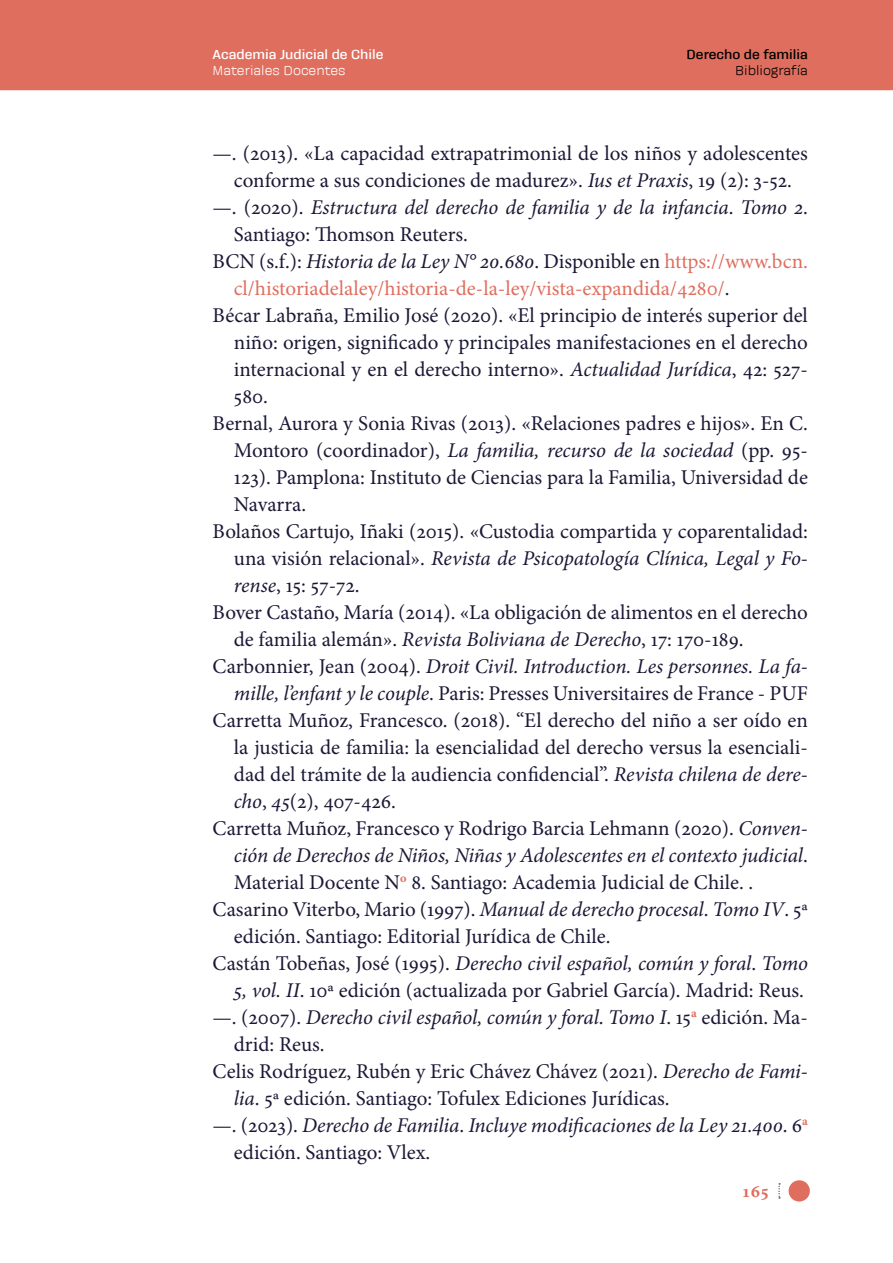
<style>
.page{position:relative;width:893px;height:1263px;background:#fff}
.page>*{position:absolute;margin:0;border:0;box-sizing:border-box;transform-origin:0 0}
.t1{font:21px "Minion Pro";color:#1a1835}
.t2{font:italic 21px "Minion Pro";letter-spacing:-.005em;color:#1a1835}
.t3{font:21px "Minion Pro";color:#df6e5e}
.t4{font:700 18px "Minion Pro";color:#df6e5e}
.t5{font:700 13.5px "Galeana Standard";color:#fff}
.t6{font:13.5px "Galeana Standard";color:#fff}
.t7{font:700 13.5px "Galeana Standard";color:#000}
.t8{font:13.5px "Galeana Standard";color:#000}
.s1{font-style:italic}
.s2{font-style:normal}
.s3{color:#df6e5e}
.s4{color:#1a1835}
</style>
<div class="page">
<div style="left:0;top:0;width:893px;height:89px;background:#df6e5e"></div>
<hr style="left:0;top:89px;width:893px;height:1px;background:#df6e5e">
<svg style="left:778px;top:1183px;width:2px;height:15px"></svg>
<div style="left:789px;top:1180px;width:21px;height:21px;background:#df6e5e;border-radius:50%"></div>
<p class="t5" style="left:213px;top:47px;width:172px">Academia Judicial de Chile</p>
<p class="t6" style="left:213px;top:63px;width:134px">Materiales Docentes</p>
<p class="t7" style="left:687px;top:47px;width:123px">Derecho de familia</p>
<p class="t8" style="left:735px;top:63px;width:74px">Bibliografía</p>
<p class="t1" style="left:213px;top:139px;width:597px">—. (2013). «La capacidad extrapatrimonial de los niños y adolescentes</p>
<p class="t1" style="left:234px;top:166px;width:560px">conforme a sus condiciones de madurez». <span class="s1">Ius et Praxis</span>, 19 (2): 3-52.</p>
<p class="t2" style="left:213px;top:193px;width:597px"><span class="s2">—. (2020).</span> Estructura del derecho de familia y de la infancia<span class="s2">.</span> Tomo 2<span class="s2">.</span></p>
<p class="t1" style="left:234px;top:220px;width:236px">Santiago: Thomson Reuters.</p>
<p class="t1" style="left:213px;top:247px;width:597px">BCN (s.f.): <span class="s1">Historia de la Ley N° 20.680</span>. Disponible en <span class="s3">https://www.bcn.</span></p>
<p class="t3" style="left:234px;top:274px;width:497px">cl/historiadelaley/historia-de-la-ley/vista-expandida/4280/<span class="s4">.</span></p>
<p class="t1" style="left:213px;top:301px;width:597px">Bécar Labraña, Emilio José (2020). «El principio de interés superior del</p>
<p class="t1" style="left:234px;top:328px;width:576px">niño: origen, significado y principales manifestaciones en el derecho</p>
<p class="t1" style="left:234px;top:355px;width:576px">internacional y en el derecho interno». <span class="s1">Actualidad Jurídica</span>, 42: 527-</p>
<p class="t1" style="left:234px;top:382px;width:36px">580.</p>
<p class="t1" style="left:213px;top:409px;width:597px">Bernal, Aurora y Sonia Rivas (2013). «Relaciones padres e hijos». En C.</p>
<p class="t2" style="left:234px;top:436px;width:576px"><span class="s2">Montoro (coordinador),</span> La familia, recurso de la sociedad <span class="s2">(pp. 95-</span></p>
<p class="t1" style="left:234px;top:463px;width:576px">123). Pamplona: Instituto de Ciencias para la Familia, Universidad de</p>
<p class="t1" style="left:234px;top:490px;width:74px">Navarra.</p>
<p class="t1" style="left:213px;top:517px;width:597px">Bolaños Cartujo, Iñaki (2015). «Custodia compartida y coparentalidad:</p>
<p class="t2" style="left:234px;top:544px;width:576px"><span class="s2">una visión relacional».</span> Revista de Psicopatología Clínica, Legal y Fo-</p>
<p class="t1" style="left:234px;top:571px;width:127px"><span class="s1">rense</span>, 15: 57-72.</p>
<p class="t1" style="left:213px;top:598px;width:597px">Bover Castaño, María (2014). «La obligación de alimentos en el derecho</p>
<p class="t1" style="left:234px;top:625px;width:511px">de familia alemán». <span class="s1">Revista Boliviana de Derecho</span>, 17: 170-189.</p>
<p class="t2" style="left:213px;top:652px;width:597px"><span class="s2">Carbonnier, Jean (2004).</span> Droit Civil. Introduction. Les personnes. La fa-</p>
<p class="t1" style="left:234px;top:679px;width:575px"><span class="s1">mille, l’enfant y le couple</span>. Paris: Presses Universitaires de France - PUF</p>
<p class="t1" style="left:213px;top:706px;width:597px">Carretta Muñoz, Francesco. (2018). “El derecho del niño a ser oído en</p>
<p class="t1" style="left:234px;top:733px;width:576px">la justicia de familia: la esencialidad del derecho versus la esenciali-</p>
<p class="t1" style="left:234px;top:760px;width:576px">dad del trámite de la audiencia confidencial”. <span class="s1">Revista chilena de dere-</span></p>
<p class="t1" style="left:234px;top:787px;width:164px"><span class="s1">cho</span>, <span class="s1">45</span>(2), 407-426.</p>
<p class="t1" style="left:213px;top:814px;width:597px">Carretta Muñoz, Francesco y Rodrigo Barcia Lehmann (2020). <span class="s1">Conven-</span></p>
<p class="t2" style="left:234px;top:841px;width:576px">ción de Derechos de Niños, Niñas y Adolescentes en el contexto judicial<span class="s2">.</span></p>
<p class="t1" style="left:234px;top:868px;width:521px">Material Docente N<sup>o</sup> 8. Santiago: Academia Judicial de Chile. .</p>
<p class="t1" style="left:213px;top:895px;width:597px">Casarino Viterbo, Mario (1997). <span class="s1">Manual de derecho procesal</span>. <span class="s1">Tomo IV</span>. 5ª</p>
<p class="t1" style="left:234px;top:922px;width:378px">edición. Santiago: Editorial Jurídica de Chile.</p>
<p class="t2" style="left:213px;top:949px;width:597px"><span class="s2">Castán Tobeñas, José (1995).</span> Derecho civil español, común y foral<span class="s2">.</span> Tomo</p>
<p class="t1" style="left:234px;top:976px;width:572px"><span class="s1">5, vol. II</span>. 10ª edición (actualizada por Gabriel García). Madrid: Reus.</p>
<p class="t2" style="left:213px;top:1003px;width:597px"><span class="s2">—. (2007).</span> Derecho civil español, común y foral<span class="s2">.</span> Tomo I<span class="s2">. 15</span><sup>a</sup> <span class="s2">edición. Ma-</span></p>
<p class="t1" style="left:234px;top:1030px;width:92px">drid: Reus.</p>
<p class="t1" style="left:213px;top:1057px;width:597px">Celis Rodríguez, Rubén y Eric Chávez Chávez (2021). <span class="s1">Derecho de Fami-</span></p>
<p class="t1" style="left:234px;top:1084px;width:437px"><span class="s1">lia</span>. 5ª edición. Santiago: Tofulex Ediciones Jurídicas.</p>
<p class="t2" style="left:213px;top:1111px;width:597px"><span class="s2">—. (2023).</span> Derecho de Familia<span class="s2">.</span> Incluye modificaciones de la Ley 21.400<span class="s2">. 6</span><sup>a</sup></p>
<p class="t1" style="left:234px;top:1138px;width:198px">edición. Santiago: Vlex.</p>
<p class="t4" style="left:741px;top:1178px;width:30px">165</p>
</div>
